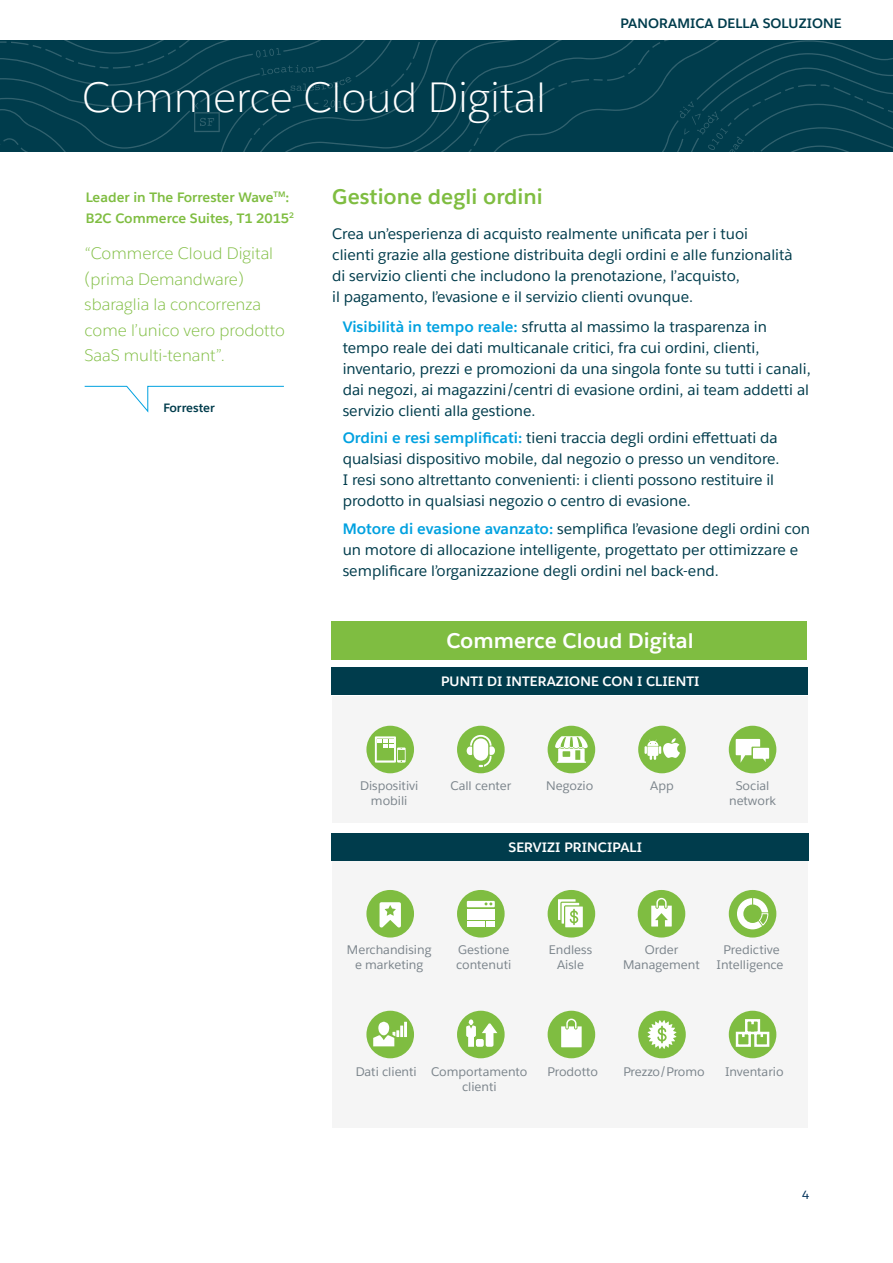
<style>
.page{position:relative;width:893px;height:1263px;background:#fff}
.page>*{position:absolute;margin:0;border:0;box-sizing:border-box;transform-origin:0 0}
.t1{font:300 42px "Salesforce Sans";color:#fff}
.MAIN_Green_Header_2{font:700 21px "Salesforce Sans";color:#fff}
.MAIN_Green_Header_2-2{font:700 21px "Salesforce Sans";color:#7fbd41}
.QUOTE{font:300 16.5px/25.5px "Salesforce Sans";color:#7fbd41}
.t2{font:15px/21px "Salesforce Sans";color:#003c4c}
.t3{font:700 13.5px/21px "Salesforce Sans";color:#7fbd41}
.t4{font:700 13.5px "Salesforce Sans";letter-spacing:.01em;color:#fff}
.t5{font:700 13.5px "Salesforce Sans";letter-spacing:.01em;color:#003c4c}
.t6{font:12.3px/15px "Salesforce Sans";color:#7c858c;text-align:center}
.t7{font:12.3px "Salesforce Sans";letter-spacing:-.02em;color:#7c858c}
.t8{font:700 12px "Salesforce Sans";color:#003c4c}
.t9{font:11.85px "Salesforce Sans";color:#00315a}
.s1{font-weight:700;color:#00a1e0}
</style>
<div class="page">
<svg style="left:0;top:40px;width:893px;height:112px;background:#033e4e"></svg>
<svg style="left:84px;top:386px;width:200px;height:27px"></svg>
<div style="left:332px;top:696px;width:475px;height:127px;background:#f5f5f5"></div>
<div style="left:332px;top:833px;width:475px;height:295px;background:#f5f5f5"></div>
<div style="left:729px;top:726px;width:47px;height:47px;background:#7fbd41;border-radius:50%"></div>
<div style="left:548px;top:726px;width:47px;height:47px;background:#7fbd41;border-radius:50%"></div>
<svg style="left:555px;top:736px;width:33px;height:27px"></svg>
<div style="left:457px;top:726px;width:48px;height:47px;background:#7fbd41;border-radius:50%"></div>
<svg style="left:467px;top:735px;width:28px;height:32px"></svg>
<div style="left:473px;top:738px;width:15px;height:23px;background:#fff;border-radius:7px"></div>
<div style="left:638px;top:726px;width:48px;height:47px;background:#7fbd41;border-radius:50%"></div>
<img style="left:640px;top:738px;width:22px;height:22px">
<img style="left:663px;top:738px;width:17px;height:20px">
<div style="left:366px;top:726px;width:48px;height:47px;background:#7fbd41;border-radius:50%"></div>
<svg style="left:375px;top:736px;width:31px;height:27px"></svg>
<div style="left:332px;top:833px;width:477px;height:28px;background:#003c4c"></div>
<div style="left:548px;top:1011px;width:47px;height:47px;background:#7fbd41;border-radius:50%"></div>
<svg style="left:561px;top:1019px;width:21px;height:28px"></svg>
<div style="left:638px;top:1011px;width:48px;height:47px;background:#7fbd41;border-radius:50%"></div>
<svg style="left:648px;top:1020px;width:28px;height:29px"></svg>
<div style="left:366px;top:1011px;width:48px;height:47px;background:#7fbd41;border-radius:50%"></div>
<hr style="left:404px;top:1022px;width:3px;height:15px;background:#fff">
<svg style="left:370px;top:1021px;width:33px;height:28px"></svg>
<div style="left:457px;top:1011px;width:48px;height:47px;background:#7fbd41;border-radius:50%"></div>
<svg style="left:466px;top:1019px;width:31px;height:28px"></svg>
<div style="left:729px;top:1011px;width:47px;height:47px;background:#7fbd41;border-radius:50%"></div>
<svg style="left:735px;top:1018px;width:36px;height:29px"></svg>
<div style="left:332px;top:667px;width:475px;height:28px;background:#003c4c"></div>
<div style="left:332px;top:621px;width:475px;height:39px;background:#7fbd41"></div>
<div style="left:638px;top:890px;width:47px;height:47px;background:#7fbd41;border-radius:50%"></div>
<svg style="left:651px;top:898px;width:21px;height:29px"></svg>
<div style="left:729px;top:890px;width:47px;height:47px;background:#7fbd41;border-radius:50%"></div>
<svg style="left:737px;top:898px;width:32px;height:31px"></svg>
<div style="left:457px;top:890px;width:48px;height:47px;background:#7fbd41;border-radius:50%"></div>
<div style="left:467px;top:921px;width:8px;height:5px;background:#fff"></div>
<div style="left:467px;top:909px;width:28px;height:10px;background:#fff"></div>
<div style="left:477px;top:921px;width:8px;height:5px;background:#fff"></div>
<div style="left:486px;top:921px;width:9px;height:5px;background:#fff"></div>
<div style="left:467px;top:901px;width:28px;height:6px;background:#fff"></div>
<svg style="left:485px;top:902px;width:7px;height:3px"></svg>
<div style="left:366px;top:890px;width:48px;height:47px;background:#7fbd41;border-radius:50%"></div>
<svg style="left:380px;top:902px;width:21px;height:25px"></svg>
<div style="left:548px;top:890px;width:47px;height:47px;background:#7fbd41;border-radius:50%"></div>
<svg style="left:558px;top:899px;width:25px;height:28px"></svg>
<svg style="left:736px;top:739px;width:33px;height:24px"></svg>
<p class="t1" style="left:82px;top:71px;width:465px">Commerce Cloud Digital</p>
<p class="t5" style="left:620px;top:14px;width:223px">PANORAMICA DELLA SOLUZIONE</p>
<p class="t3" style="left:86px;top:187px;width:210px">Leader in The Forrester Wave<sup>TM</sup>:<br>B2C Commerce Suites, T1 2015<sup>2</sup></p>
<p class="QUOTE" style="left:85px;top:241px;width:202px">“Commerce Cloud Digital (prima Demandware) sbaraglia la concorrenza come l’unico vero prodotto<br>SaaS multi-tenant”.</p>
<p class="t8" style="left:164px;top:400px;width:53px">Forrester</p>
<p class="MAIN_Green_Header_2-2" style="left:332px;top:184px;width:212px">Gestione degli ordini</p>
<p class="t2" style="left:332px;top:223px;width:462px">Crea un’esperienza di acquisto realmente unificata per i tuoi clienti grazie alla gestione distribuita degli ordini e alle funzionalità di servizio clienti che includono la prenotazione, l’acquisto,<br>il pagamento, l’evasione e il servizio clienti ovunque.</p>
<p class="t2" style="left:343px;top:316px;width:470px"><span class="s1">Visibilità in tempo reale:</span> sfrutta al massimo la trasparenza in tempo reale dei dati multicanale critici, fra cui ordini, clienti, inventario, prezzi e promozioni da una singola fonte su tutti i canali, dai negozi, ai magazzini/centri di evasione ordini, ai team addetti al servizio clienti alla gestione.</p>
<p class="t2" style="left:343px;top:427px;width:438px"><span class="s1">Ordini e resi semplificati:</span> tieni traccia degli ordini effettuati da qualsiasi dispositivo mobile, dal negozio o presso un venditore.<br>I resi sono altrettanto convenienti: i clienti possono restituire il prodotto in qualsiasi negozio o centro di evasione.</p>
<p class="t2" style="left:343px;top:518px;width:469px"><span class="s1">Motore di evasione avanzato:</span> semplifica l’evasione degli ordini con un motore di allocazione intelligente, progettato per ottimizzare e semplificare l’organizzazione degli ordini nel back-end.</p>
<p class="MAIN_Green_Header_2" style="left:447px;top:627px;width:249px">Commerce Cloud Digital</p>
<p class="t4" style="left:441px;top:673px;width:260px">PUNTI DI INTERAZIONE CON I CLIENTI</p>
<p class="t6" style="left:360px;top:778px;width:60px">Dispositivi mobili</p>
<p class="t6" style="left:450px;top:778px;width:62px">Call center</p>
<p class="t6" style="left:546px;top:778px;width:48px">Negozio</p>
<p class="t6" style="left:650px;top:778px;width:25px">App</p>
<p class="t6" style="left:729px;top:778px;width:49px">Social network</p>
<p class="t4" style="left:508px;top:839px;width:135px">SERVIZI PRINCIPALI</p>
<p class="t6" style="left:347px;top:942px;width:86px">Merchandising e marketing</p>
<p class="t6" style="left:456px;top:942px;width:57px;text-align:left">Gestione contenuti</p>
<p class="t6" style="left:549px;top:942px;width:45px">Endless<br>Aisle</p>
<p class="t6" style="left:623px;top:942px;width:78px">Order<br>Management</p>
<p class="t6" style="left:716px;top:942px;width:69px">Predictive<br>Intelligence</p>
<p class="t6" style="left:356px;top:1064px;width:63px">Dati clienti</p>
<p class="t6" style="left:431px;top:1064px;width:98px">Comportamento clienti</p>
<p class="t6" style="left:547px;top:1064px;width:52px">Prodotto</p>
<p class="t7" style="left:623px;top:1064px;width:83px">Prezzo/Promo</p>
<p class="t6" style="left:725px;top:1064px;width:60px">Inventario</p>
<p class="t9" style="left:802px;top:1187px;width:9px">4</p>
</div>
